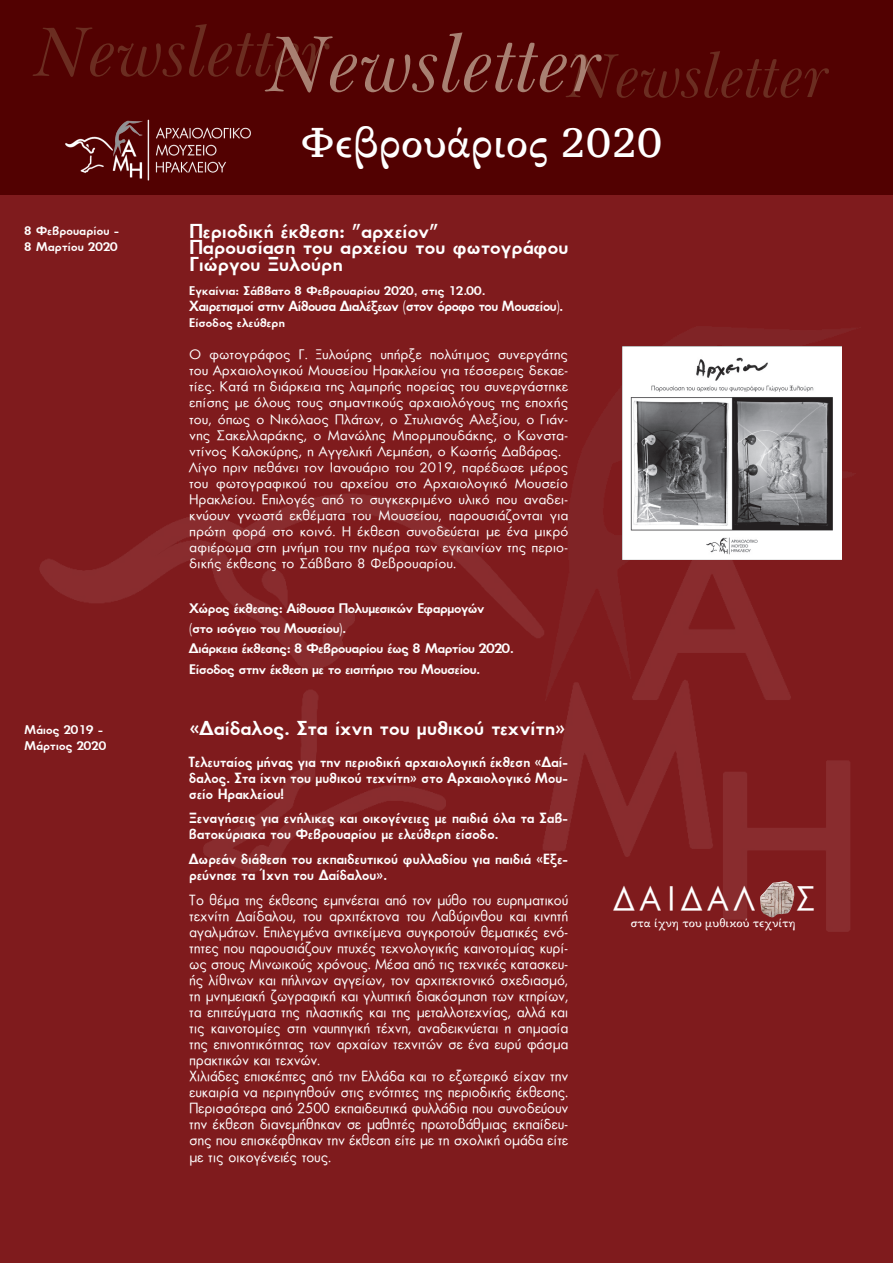
<style>
.page{position:relative;width:893px;height:1263px;background:#7f1b1d}
.page>*{position:absolute;margin:0;border:0;box-sizing:border-box;transform-origin:0 0}
.t1{font:81.9px "UB Baskerville Italic";color:#a88072}
.t2{font:72.15px "UB Baskerville Italic";color:#6b2d21}
.t3{font:64.05px "UB Baskerville Italic";color:#6b2d21}
.t4{font:40.5px "GFS Galatea";color:#fff}
.t5{font:38.1px "UB Future";letter-spacing:.16em;color:#fff}
.t6{font:22.5px/16px "UB Future Bold";color:#fff;scale:1.06 1}
.t7{font:16.5px/16px "UB Future";letter-spacing:-.01em;color:#fff;text-align:justify}
.t8{font:16.5px/16px "UB Future Bold";color:#fff}
.t9{font:16.5px "UB Future Bold";letter-spacing:-.03em;color:#fff}
.t10{font:15.45px/16px "UB Future";color:#fff;text-align:justify;scale:1.06 1}
.t11{font:15.45px "UB Future Bold";letter-spacing:-.025em;color:#fff;scale:1.06 1}
.t12{font:14.1px "UB Future Bold";color:#fff;scale:1.06 1}
.t13{font:11.55px "GFS Galatea";color:#fff}
</style>
<div class="page">
<div style="left:0;top:0;width:893px;height:195px;background:#520101"></div>
<img style="left:65px;top:119px;width:186px;height:62px">
<img style="left:40px;top:346px;width:810px;height:586px">
<img style="left:766px;top:881px;width:17px;height:9px">
<img style="left:622px;top:347px;width:219px;height:212px">
<p class="t2" style="left:35px;top:14px;width:296px">Newsletter</p>
<p class="t1" style="left:267px;top:22px;width:336px">Newsletter</p>
<p class="t3" style="left:568px;top:43px;width:263px">Newsletter</p>
<p class="t12" style="left:24px;top:223px;width:91px">8 Φεβρουαρίου -</p>
<p class="t12" style="left:24px;top:240px;width:90px">8 Μαρτίου 2020</p>
<p class="t12" style="left:24px;top:722px;width:76px">Μάιος 2019 -</p>
<p class="t12" style="left:24px;top:739px;width:79px">Μάρτιος 2020</p>
<p class="t4" style="left:301px;top:115px;width:364px">Φεβρουάριος 2020</p>
<p class="t6" style="left:189px;top:224px;width:237px">Περιοδική έκθεση: "αρχείον"</p>
<p class="t6" style="left:189px;top:240px;width:359px">Παρουσίαση του αρχείου του φωτογράφου<br>Γιώργου Ξυλούρη</p>
<p class="t12" style="left:189px;top:284px;width:281px">Εγκαίνια: Σάββατο 8 Φεβρουαρίου 2020, στις 12.00.</p>
<p class="t9" style="left:189px;top:298px;width:375px">Χαιρετισμοί στην Αίθουσα Διαλέξεων (στον όροφο του Μουσείου).</p>
<p class="t12" style="left:189px;top:316px;width:92px">Είσοδος ελεύθερη</p>
<p class="t10" style="left:189px;top:347px;width:359px">Ο φωτογράφος Γ. Ξυλούρης υπήρξε πολύτιμος συνεργάτης του Αρχαιολογικού Μουσείου Ηρακλείου για τέσσερεις δεκαε&shy;τίες. Κατά τη διάρκεια της λαμπρής πορείας του συνεργάστηκε επίσης με όλους τους σημαντικούς αρχαιολόγους της εποχής του, όπως ο Νικόλαος Πλάτων, ο Στυλιανός Αλεξίου, ο Γιάν&shy;νης Σακελλαράκης, ο Μανώλης Μπορμπουδάκης, ο Κωνστα&shy;ντίνος Καλοκύρης, η Αγγελική Λεμπέση, ο Κωστής Δαβάρας.</p>
<p class="t10" style="left:189px;top:459px;width:359px">Λίγο πριν πεθάνει τον Ιανουάριο του 2019, παρέδωσε μέρος του φωτογραφικού του αρχείου στο Αρχαιολογικό Μουσείο Ηρακλείου. Επιλογές από το συγκεκριμένο υλικό που αναδει&shy;κνύουν γνωστά εκθέματα του Μουσείου, παρουσιάζονται για πρώτη φορά στο κοινό. Η έκθεση συνοδεύεται με ένα μικρό αφιέρωμα στη μνήμη του την ημέρα των εγκαινίων της περιο&shy;δικής έκθεσης το Σάββατο 8 Φεβρουαρίου.</p>
<p class="t11" style="left:189px;top:600px;width:280px">Χώρος έκθεσης: Αίθουσα Πολυμεσικών Εφαρμογών</p>
<p class="t11" style="left:189px;top:621px;width:149px">(στο ισόγειο του Μουσείου).</p>
<p class="t11" style="left:189px;top:641px;width:308px">Διάρκεια έκθεσης: 8 Φεβρουαρίου έως 8 Μαρτίου 2020.</p>
<p class="t11" style="left:189px;top:661px;width:276px">Είσοδος στην έκθεση με το εισιτήριο του Μουσείου.</p>
<p class="t6" style="left:189px;top:720px;width:356px">«Δαίδαλος. Στα ίχνη του μυθικού τεχνίτη»</p>
<p class="t8" style="left:189px;top:754px;width:381px;text-align:justify">Τελευταίος μήνας για την περιοδική αρχαιολογική έκθεση «Δαί&shy;δαλος. Στα ίχνη του μυθικού τεχνίτη» στο Αρχαιολογικό Μου&shy;σείο Ηρακλείου!</p>
<p class="t8" style="left:189px;top:810px;width:381px">Ξεναγήσεις για ενήλικες και οικογένειες με παιδιά όλα τα Σαβ&shy;βατοκύριακα του Φεβρουαρίου με ελεύθερη είσοδο.</p>
<p class="t8" style="left:189px;top:851px;width:381px">Δωρεάν διάθεση του εκπαιδευτικού φυλλαδίου για παιδιά «Εξε&shy;ρεύνησε τα Ίχνη του Δαίδαλου».</p>
<p class="t7" style="left:189px;top:892px;width:381px">Το θέμα της έκθεσης εμπνέεται από τον μύθο του ευρηματικού τεχνίτη Δαίδαλου, του αρχιτέκτονα του Λαβύρινθου και κινητή αγαλμάτων. Επιλεγμένα αντικείμενα συγκροτούν θεματικές ενό&shy;τητες που παρουσιάζουν πτυχές τεχνολογικής καινοτομίας κυρί&shy;ως στους Μινωικούς χρόνους. Μέσα από τις τεχνικές κατασκευ&shy;ής λίθινων και πήλινων αγγείων, τον αρχιτεκτονικό σχεδιασμό, τη μνημειακή ζωγραφική και γλυπτική διακόσμηση των κτηρίων, τα επιτεύγματα της πλαστικής και της μεταλλοτεχνίας, αλλά και τις καινοτομίες στη ναυπηγική τέχνη, αναδεικνύεται η σημασία της επινοητικότητας των αρχαίων τεχνιτών σε ένα ευρύ φάσμα πρακτικών και τεχνών.</p>
<p class="t7" style="left:189px;top:1068px;width:381px">Χιλιάδες επισκέπτες από την Ελλάδα και το εξωτερικό είχαν την ευκαιρία να περιηγηθούν στις ενότητες της περιοδικής έκθεσης.<br>Περισσότερα από 2500 εκπαιδευτικά φυλλάδια που συνοδεύουν την έκθεση διανεμήθηκαν σε μαθητές πρωτοβάθμιας εκπαίδευ&shy;σης που επισκέφθηκαν την έκθεση είτε με τη σχολική ομάδα είτε με τις οικογένειές τους.</p>
<p class="t5" style="left:612px;top:880px;width:203px">ΔΑΙΔΑΛ Σ</p>
<p class="t13" style="left:631px;top:915px;width:166px">στα ίχνη του μυθικού τεχνίτη</p>
</div>
